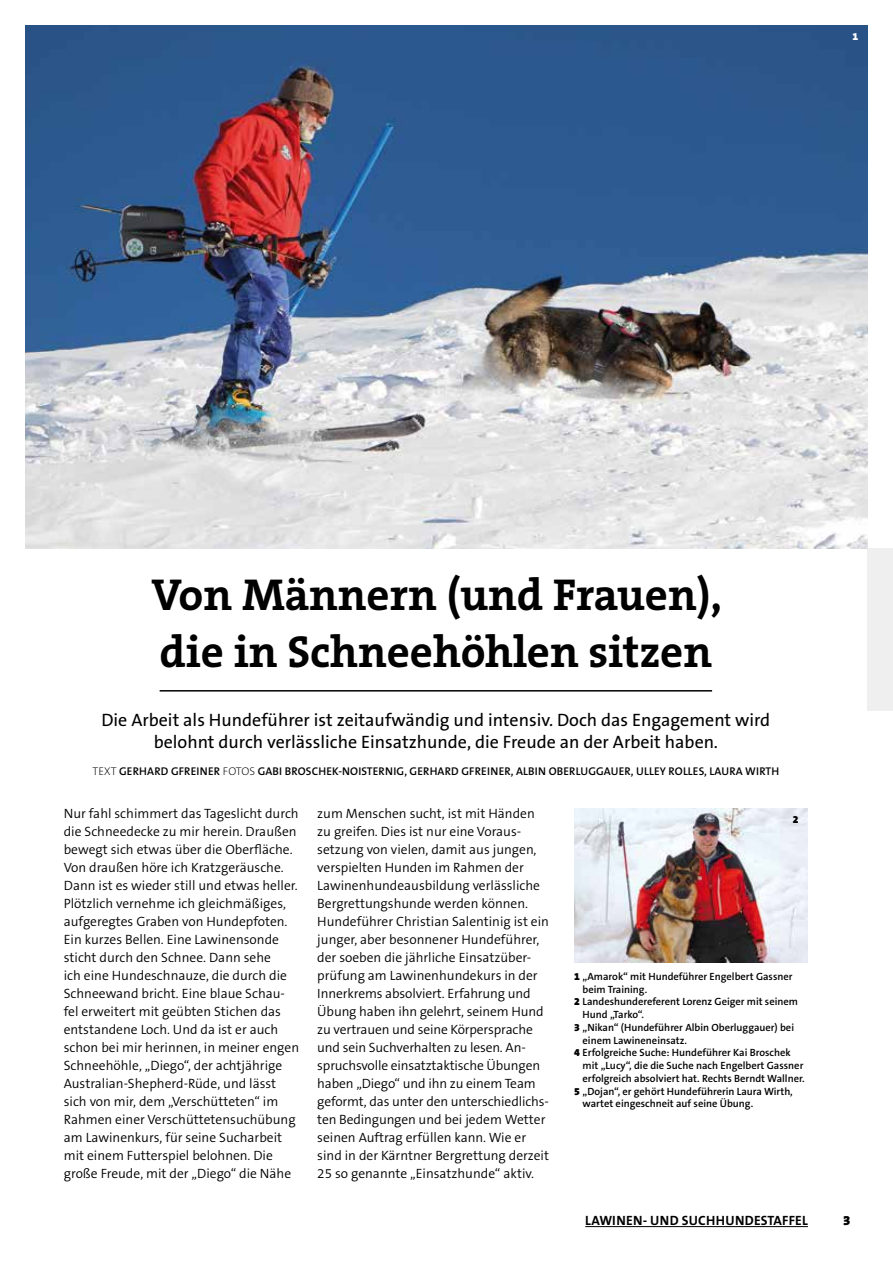
<style>
.page{position:relative;width:893px;height:1263px;background:#fff}
.page>*{position:absolute;margin:0;border:0;box-sizing:border-box;transform-origin:0 0}
.t1{font:700 45px/57px "The Serif B W7";color:#000}
.t2{font:18px/21.6px "The Sans B W5 Plain";color:#000;text-align:center}
.t3{font:300 13.5px/18px "The Sans B W4";color:#000}
.t4{font:700 13.5px "The Sans B W7";letter-spacing:.015em;color:#000}
.t5{font:900 13.5px "The Serif B W9";color:#000}
.t6{font:600 11.25px "The Sans B W6";letter-spacing:.015em;color:#000}
.t7{font:600 10.5px "The Sans B W6";color:#000}
.t8{font:900 10.5px "The Sans B W9";color:#fff}
.t9{font:900 10.5px "The Sans B W9";color:#000}
.s1{font-family:"The Sans B W2";font-weight:200}
.s2{font-family:"The Sans B W9";font-weight:900}
</style>
<div class="page">
<img style="left:26px;top:26px;width:841px;height:522px">
<hr style="left:585px;top:1226px;width:223px;height:1px;background:#000">
<hr style="left:160px;top:690px;width:552px;height:1px;background:#000">
<div style="left:867px;top:548px;width:26px;height:162px;background:#e9e9ea"></div>
<img style="left:574px;top:809px;width:234px;height:153px">
<p class="t8" style="left:852px;top:30px;width:7px">1</p>
<h1 class="t1" style="left:151px;top:566px;width:572px">Von Männern (und Frauen), die in Schneehöhlen sitzen</h1>
<h2 class="t2" style="left:101px;top:710px;width:670px">Die Arbeit als Hundeführer ist zeitaufwändig und intensiv. Doch das Engagement wird belohnt durch verlässliche Einsatzhunde, die Freude an der Arbeit haben.</h2>
<p class="t6" style="left:92px;top:764px;width:688px"><span class="s1">TEXT</span> GERHARD GFREINER <span class="s1">FOTOS</span> GABI BROSCHEK-NOISTERNIG, GERHARD GFREINER, ALBIN OBERLUGGAUER, ULLEY ROLLES, LAURA WIRTH</p>
<p class="t3" style="left:64px;top:804px;width:237px">Nur fahl schimmert das Tageslicht durch die Schneedecke zu mir herein. Draußen bewegt sich etwas über die Oberfläche.<br>Von draußen höre ich Kratzgeräusche.<br>Dann ist es wieder still und etwas heller.<br>Plötzlich vernehme ich gleichmäßiges, aufgeregtes Graben von Hundepfoten.<br>Ein kurzes Bellen. Eine Lawinensonde sticht durch den Schnee. Dann sehe<br>ich eine Hundeschnauze, die durch die Schneewand bricht. Eine blaue Schau&shy;fel erweitert mit geübten Stichen das entstandene Loch. Und da ist er auch schon bei mir herinnen, in meiner engen Schneehöhle, „Diego“, der achtjährige Australian-Shepherd-Rüde, und lässt sich von mir, dem „Verschütteten“ im Rahmen einer Verschüttetensuchübung am Lawinenkurs, für seine Sucharbeit mit einem Futterspiel belohnen. Die große Freude, mit der „Diego“ die Nähe</p>
<p class="t3" style="left:317px;top:804px;width:233px">zum Menschen sucht, ist mit Händen zu greifen. Dies ist nur eine Voraus&shy;setzung von vielen, damit aus jungen, verspielten Hunden im Rahmen der Lawinenhundeausbildung verlässliche Bergrettungshunde werden können.<br>Hundeführer Christian Salentinig ist ein junger, aber besonnener Hundeführer, der soeben die jährliche Einsatzüber&shy;prüfung am Lawinenhundekurs in der Innerkrems absolviert. Erfahrung und Übung haben ihn gelehrt, seinem Hund zu vertrauen und seine Körpersprache und sein Suchverhalten zu lesen. An&shy;spruchsvolle einsatztaktische Übungen haben „Diego“ und ihn zu einem Team geformt, das unter den unterschiedlichs&shy;ten Bedingungen und bei jedem Wetter seinen Auftrag erfüllen kann. Wie er sind in der Kärntner Bergrettung derzeit 25 so genannte „Einsatzhunde“ aktiv.</p>
<p class="t9" style="left:793px;top:813px;width:7px">2</p>
<p class="t7" style="left:574px;top:969px;width:220px"><span class="s2">1</span> „Amarok“ mit Hundeführer Engelbert Gassner</p>
<p class="t7" style="left:583px;top:982px;width:66px">beim Training.</p>
<p class="t7" style="left:574px;top:995px;width:225px"><span class="s2">2</span> Landeshundereferent Lorenz Geiger mit seinem</p>
<p class="t7" style="left:583px;top:1008px;width:63px">Hund „Tarko“.</p>
<p class="t7" style="left:574px;top:1020px;width:222px"><span class="s2">3</span> „Nikan“ (Hundeführer Albin Oberluggauer) bei</p>
<p class="t7" style="left:583px;top:1033px;width:106px">einem Lawineneinsatz.</p>
<p class="t7" style="left:574px;top:1046px;width:218px"><span class="s2">4</span> Erfolgreiche Suche: Hundeführer Kai Broschek</p>
<p class="t7" style="left:583px;top:1059px;width:222px">mit „Lucy“, die die Suche nach Engelbert Gassner</p>
<p class="t7" style="left:583px;top:1071px;width:224px">erfolgreich absolviert hat. Rechts Berndt Wallner.</p>
<p class="t7" style="left:574px;top:1084px;width:220px"><span class="s2">5</span> „Dojan“, er gehört Hundeführerin Laura Wirth,</p>
<p class="t7" style="left:583px;top:1097px;width:172px">wartet eingeschneit auf seine Übung.</p>
<p class="t4" style="left:585px;top:1211px;width:224px">LAWINEN- UND SUCHHUNDESTAFFEL</p>
<p class="t5" style="left:843px;top:1211px;width:9px">3</p>
</div>
